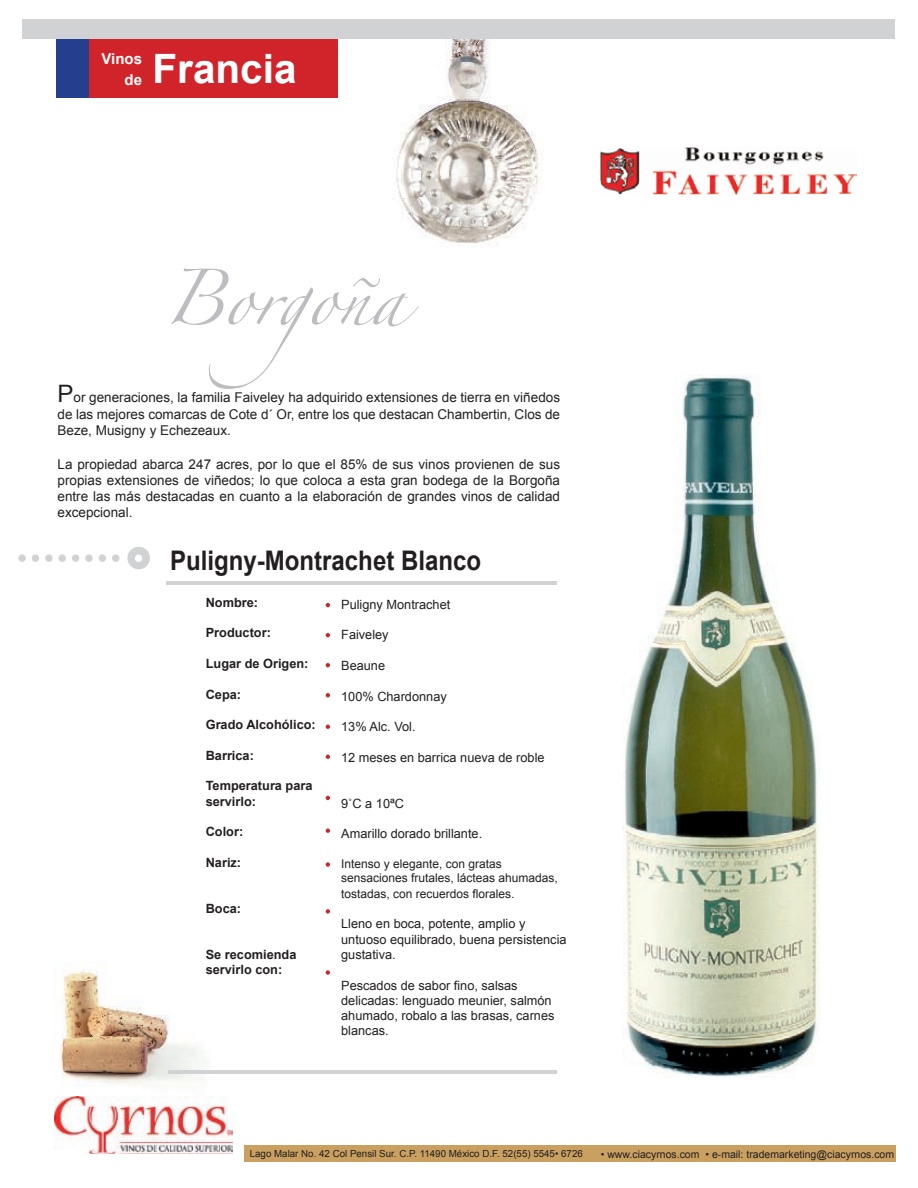
<style>
.page{position:relative;width:918px;height:1188px;background:#fff}
.page>*{position:absolute;margin:0;border:0;box-sizing:border-box;transform-origin:0 0}
.t1{font:700 40.5px "Arial";color:#fff}
.t2{font:700 27px "Arial";color:#231f20;scale:.89 1}
.t3{font:700 15px/21px "Arial";color:#fff;text-align:right}
.t4{font:13.5px/16.2px "Arial";color:#231f20;text-align:justify}
.t5{font:12.75px/15.3px "Arial";color:#231f20}
.t6{font:700 12.75px/15.3px "Arial";color:#231f20}
.t7{font:12px/14.9px "Arial";color:#231f20}
.t8{font:10.5px "Arial";color:#231f20}
.t9{font:9.75px "Arial";color:#231f20}
.s1{font-size:24px}
</style>
<div class="page">
<svg style="left:171px;top:268px;width:248px;height:121px"></svg>
<div style="left:244px;top:1146px;width:652px;height:16px;background:#c9a060"></div>
<img style="left:54px;top:970px;width:157px;height:129px">
<svg style="left:326px;top:603px;width:4px;height:4px"></svg>
<svg style="left:326px;top:633px;width:4px;height:4px"></svg>
<svg style="left:326px;top:663px;width:4px;height:4px"></svg>
<svg style="left:326px;top:693px;width:4px;height:4px"></svg>
<svg style="left:326px;top:725px;width:4px;height:4px"></svg>
<svg style="left:326px;top:755px;width:4px;height:4px"></svg>
<svg style="left:326px;top:796px;width:4px;height:4px"></svg>
<svg style="left:326px;top:829px;width:4px;height:4px"></svg>
<svg style="left:326px;top:862px;width:4px;height:5px"></svg>
<svg style="left:326px;top:909px;width:4px;height:5px"></svg>
<svg style="left:326px;top:970px;width:4px;height:5px"></svg>
<div style="left:18px;top:554px;width:8px;height:8px;background:#d1d2d4;border-radius:50%"></div>
<div style="left:32px;top:554px;width:7px;height:8px;background:#d1d2d4;border-radius:50%"></div>
<div style="left:45px;top:554px;width:8px;height:8px;background:#d1d2d4;border-radius:50%"></div>
<div style="left:59px;top:554px;width:7px;height:8px;background:#d1d2d4;border-radius:50%"></div>
<div style="left:72px;top:554px;width:7px;height:8px;background:#d1d2d4;border-radius:50%"></div>
<div style="left:85px;top:554px;width:8px;height:8px;background:#d1d2d4;border-radius:50%"></div>
<div style="left:99px;top:554px;width:7px;height:8px;background:#d1d2d4;border-radius:50%"></div>
<div style="left:112px;top:554px;width:7px;height:8px;background:#d1d2d4;border-radius:50%"></div>
<div style="left:127px;top:547px;width:23px;height:22px;background:#d1d2d4;border-radius:50%"></div>
<div style="left:135px;top:555px;width:7px;height:7px;background:#fff;border-radius:50%"></div>
<hr style="left:168px;top:1071px;width:389px;height:3px;background:#d1d2d4">
<hr style="left:167px;top:581px;width:390px;height:4px;background:#d1d2d4">
<div style="left:56px;top:39px;width:281px;height:59px;background:#d1232a"></div>
<div style="left:56px;top:38px;width:33px;height:60px;background:#253f8e"></div>
<img style="left:392px;top:39px;width:151px;height:208px">
<div style="left:22px;top:19px;width:873px;height:20px;background:#d1d2d4"></div>
<img style="left:600px;top:147px;width:257px;height:48px">
<img style="left:55px;top:1097px;width:177px;height:56px">
<img style="left:623px;top:374px;width:197px;height:704px">
<p class="t3" style="left:102px;top:49px;width:42px">Vinos de</p>
<h1 class="t1" style="left:153px;top:42px;width:146px">Francia</h1>
<p class="t4" style="left:58px;top:390px;width:504px"><span class="s1">P</span>or generaciones, la familia Faiveley ha adquirido extensiones de tierra en viñedos de las mejores comarcas de Cote d´ Or, entre los que destacan Chambertin, Clos de Beze, Musigny y Echezeaux.</p>
<p class="t4" style="left:58px;top:456px;width:504px">La propiedad abarca 247 acres, por lo que el 85% de sus vinos provienen de sus propias extensiones de viñedos; lo que coloca a esta gran bodega de la Borgoña entre las más destacadas en cuanto a la elaboración de grandes vinos de calidad excepcional.</p>
<h2 class="t2" style="left:170px;top:542px;width:351px">Puligny-Montrachet Blanco</h2>
<p class="t5" style="left:341px;top:597px;width:111px">Puligny Montrachet</p>
<p class="t5" style="left:341px;top:627px;width:49px">Faiveley</p>
<p class="t5" style="left:341px;top:658px;width:45px">Beaune</p>
<p class="t5" style="left:341px;top:689px;width:107px">100% Chardonnay</p>
<p class="t5" style="left:341px;top:719px;width:76px">13% Alc. Vol.</p>
<p class="t5" style="left:341px;top:750px;width:205px">12 meses en barrica nueva de roble</p>
<p class="t5" style="left:341px;top:796px;width:64px">9˚C a 10ªC</p>
<p class="t5" style="left:341px;top:826px;width:143px">Amarillo dorado brillante.</p>
<p class="t7" style="left:341px;top:856px;width:218px">Intenso y elegante, con gratas sensaciones frutales, lácteas ahumadas, tostadas, con recuerdos florales.</p>
<p class="t5" style="left:341px;top:916px;width:227px">Lleno en boca, potente, amplio y untuoso equilibrado, buena persistencia gustativa.</p>
<p class="t5" style="left:341px;top:978px;width:215px">Pescados de sabor fino, salsas delicadas: lenguado meunier, salmón ahumado, robalo a las brasas, carnes blancas.</p>
<p class="t6" style="left:206px;top:595px;width:54px">Nombre:</p>
<p class="t6" style="left:206px;top:626px;width:67px">Productor:</p>
<p class="t6" style="left:206px;top:656px;width:104px">Lugar de Origen:</p>
<p class="t6" style="left:206px;top:687px;width:37px">Cepa:</p>
<p class="t6" style="left:206px;top:717px;width:112px">Grado Alcohólico:</p>
<p class="t6" style="left:206px;top:748px;width:50px">Barrica:</p>
<p class="t6" style="left:206px;top:779px;width:108px">Temperatura para servirlo:</p>
<p class="t6" style="left:206px;top:825px;width:39px">Color:</p>
<p class="t6" style="left:206px;top:855px;width:37px">Nariz:</p>
<p class="t6" style="left:206px;top:901px;width:37px">Boca:</p>
<p class="t6" style="left:206px;top:947px;width:92px">Se recomienda servirlo con:</p>
<p class="t9" style="left:250px;top:1147px;width:335px">Lago Malar No. 42 Col Pensil Sur. C.P. 11490 México D.F. 52(55) 5545• 6726</p>
<p class="t8" style="left:601px;top:1147px;width:295px">• www.ciacyrnos.com • e-mail: trademarketing@ciacyrnos.com</p>
</div>
